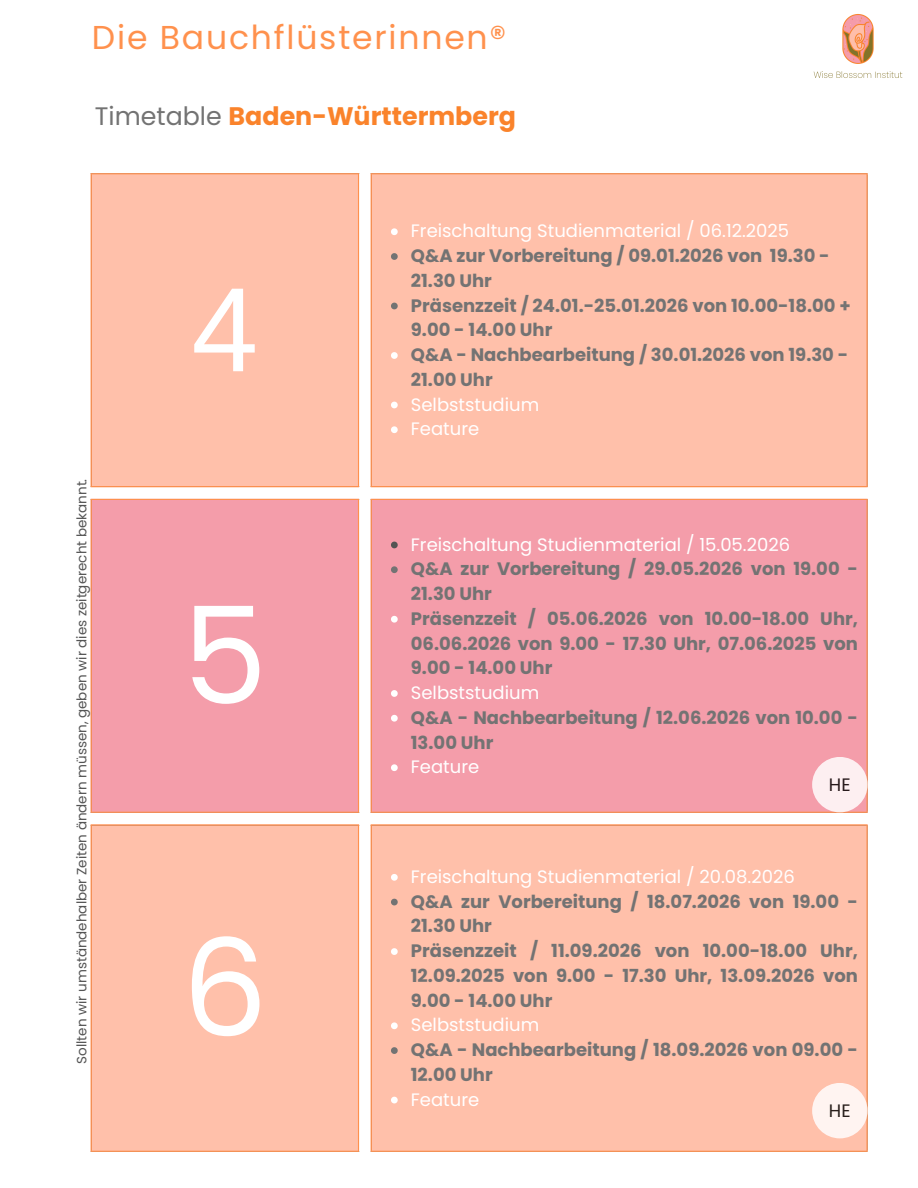
<style>
.page{position:relative;width:918px;height:1188px;background:#fff}
.page>*{position:absolute;margin:0;border:0;box-sizing:border-box;transform-origin:0 0}
.t1{font:135px "Poppins";color:#fff}
.t2{font:120px "Arimo";color:#fff}
.t3{font:33px "Poppins";letter-spacing:.055em;color:#ff914d}
.t4{font:700 25.35px "Poppins";color:#fa832b}
.t5{font:700 18px/24.8px "Poppins";color:#737373}
.t6{font:18px "Poppins";color:#fff}
.t7{font:18px "Poppins";color:#000}
.t8{font:13.5px "Poppins";color:#545454}
.s1{font-weight:400;color:#737373}
</style>
<div class="page">
<div style="left:91px;top:173px;width:777px;height:979px;background:#ffc0aa"></div>
<div style="left:92px;top:499px;width:774px;height:314px;background:#f49daa"></div>
<svg style="left:391px;top:228px;width:7px;height:7px"></svg>
<svg style="left:391px;top:253px;width:7px;height:7px"></svg>
<svg style="left:391px;top:303px;width:7px;height:6px"></svg>
<svg style="left:391px;top:352px;width:7px;height:7px"></svg>
<svg style="left:391px;top:402px;width:7px;height:6px"></svg>
<svg style="left:391px;top:426px;width:7px;height:7px"></svg>
<svg style="left:391px;top:542px;width:7px;height:6px"></svg>
<svg style="left:391px;top:566px;width:7px;height:7px"></svg>
<svg style="left:391px;top:616px;width:7px;height:7px"></svg>
<svg style="left:391px;top:690px;width:7px;height:7px"></svg>
<svg style="left:391px;top:715px;width:7px;height:7px"></svg>
<svg style="left:391px;top:764px;width:7px;height:7px"></svg>
<svg style="left:391px;top:874px;width:7px;height:7px"></svg>
<svg style="left:391px;top:899px;width:7px;height:6px"></svg>
<svg style="left:391px;top:948px;width:7px;height:7px"></svg>
<svg style="left:391px;top:1022px;width:7px;height:7px"></svg>
<svg style="left:391px;top:1047px;width:7px;height:7px"></svg>
<svg style="left:391px;top:1097px;width:7px;height:6px"></svg>
<hr style="left:91px;top:174px;width:1px;height:312px;background:#ff914d">
<hr style="left:358px;top:174px;width:1px;height:312px;background:#ff914d">
<hr style="left:91px;top:173px;width:268px;height:1px;background:#ff914d">
<hr style="left:91px;top:486px;width:268px;height:1px;background:#ff914d">
<hr style="left:371px;top:174px;width:1px;height:312px;background:#ff914d">
<hr style="left:866px;top:174px;width:2px;height:312px;background:#ff914d">
<hr style="left:371px;top:173px;width:497px;height:1px;background:#ff914d">
<hr style="left:371px;top:486px;width:497px;height:1px;background:#ff914d">
<hr style="left:91px;top:500px;width:1px;height:312px;background:#ff914d">
<hr style="left:358px;top:500px;width:1px;height:312px;background:#ff914d">
<hr style="left:91px;top:499px;width:268px;height:1px;background:#ff914d">
<hr style="left:91px;top:812px;width:268px;height:1px;background:#ff914d">
<hr style="left:371px;top:500px;width:1px;height:312px;background:#ff914d">
<hr style="left:866px;top:500px;width:2px;height:312px;background:#ff914d">
<hr style="left:371px;top:499px;width:497px;height:1px;background:#ff914d">
<hr style="left:371px;top:812px;width:497px;height:1px;background:#ff914d">
<hr style="left:91px;top:826px;width:1px;height:325px;background:#ff914d">
<hr style="left:358px;top:826px;width:1px;height:325px;background:#ff914d">
<hr style="left:91px;top:824px;width:268px;height:2px;background:#ff914d">
<hr style="left:91px;top:1151px;width:268px;height:1px;background:#ff914d">
<hr style="left:371px;top:826px;width:1px;height:325px;background:#ff914d">
<hr style="left:866px;top:826px;width:2px;height:325px;background:#ff914d">
<hr style="left:371px;top:824px;width:497px;height:2px;background:#ff914d">
<hr style="left:371px;top:1151px;width:497px;height:1px;background:#ff914d">
<img style="left:813px;top:14px;width:90px;height:64px">
<div style="left:812px;top:757px;width:56px;height:55px;background:#fdeff1;border-radius:50%"></div>
<div style="left:812px;top:1083px;width:56px;height:55px;background:#fff4f1;border-radius:50%"></div>
<p class="t3" style="left:92px;top:14px;width:416px">Die Bauchflüsterinnen®</p>
<p class="t4" style="left:95px;top:98px;width:423px"><span class="s1">Timetable</span> Baden-Württermberg</p>
<p class="t8" style="left:72px;top:1064px;width:587px;rotate:-90deg">Sollten wir umständehalber Zeiten ändern müssen, geben wir dies zeitgerecht bekannt.</p>
<h1 class="t2" style="left:192px;top:263px;width:68px">4</h1>
<p class="t1" style="left:182px;top:562px;width:86px">5</p>
<p class="t1" style="left:182px;top:894px;width:87px">6</p>
<h2 class="t6" style="left:411px;top:218px;width:380px">Freischaltung Studienmaterial / 06.12.2025</h2>
<p class="t5" style="left:411px;top:243px;width:420px">Q&amp;A zur Vorbereitung / 09.01.2026 von 19.30 -<br>21.30 Uhr</p>
<p class="t5" style="left:411px;top:293px;width:441px">Präsenzzeit / 24.01.-25.01.2026 von 10.00-18.00 +<br>9.00 - 14.00 Uhr</p>
<p class="t5" style="left:411px;top:342px;width:439px">Q&amp;A - Nachbearbeitung / 30.01.2026 von 19.30 -<br>21.00 Uhr</p>
<p class="t6" style="left:411px;top:392px;width:130px">Selbststudium</p>
<p class="t6" style="left:411px;top:416px;width:70px">Feature</p>
<p class="t6" style="left:411px;top:532px;width:381px">Freischaltung Studienmaterial / 15.05.2026</p>
<p class="t5" style="left:411px;top:557px;width:449px">Q&amp;A zur Vorbereitung / 29.05.2026 von 19.00 -<br>21.30 Uhr</p>
<p class="t5" style="left:411px;top:606px;width:449px;text-align:justify">Präsenzzeit / 05.06.2026 von 10.00-18.00 Uhr, 06.06.2026 von 9.00 - 17.30 Uhr, 07.06.2025 von 9.00 - 14.00 Uhr</p>
<p class="t6" style="left:411px;top:680px;width:130px">Selbststudium</p>
<p class="t5" style="left:411px;top:705px;width:449px">Q&amp;A - Nachbearbeitung / 12.06.2026 von 10.00 -<br>13.00 Uhr</p>
<p class="t6" style="left:411px;top:754px;width:70px">Feature</p>
<p class="t7" style="left:829px;top:772px;width:23px">HE</p>
<p class="t6" style="left:411px;top:864px;width:385px">Freischaltung Studienmaterial / 20.08.2026</p>
<p class="t5" style="left:411px;top:889px;width:449px">Q&amp;A zur Vorbereitung / 18.07.2026 von 19.00 -<br>21.30 Uhr</p>
<p class="t5" style="left:411px;top:939px;width:449px;text-align:justify">Präsenzzeit / 11.09.2026 von 10.00-18.00 Uhr, 12.09.2025 von 9.00 - 17.30 Uhr, 13.09.2026 von 9.00 - 14.00 Uhr</p>
<p class="t6" style="left:411px;top:1013px;width:130px">Selbststudium</p>
<p class="t5" style="left:411px;top:1038px;width:449px">Q&amp;A - Nachbearbeitung / 18.09.2026 von 09.00 -<br>12.00 Uhr</p>
<p class="t6" style="left:411px;top:1087px;width:70px">Feature</p>
<p class="t7" style="left:829px;top:1098px;width:23px">HE</p>
</div>
